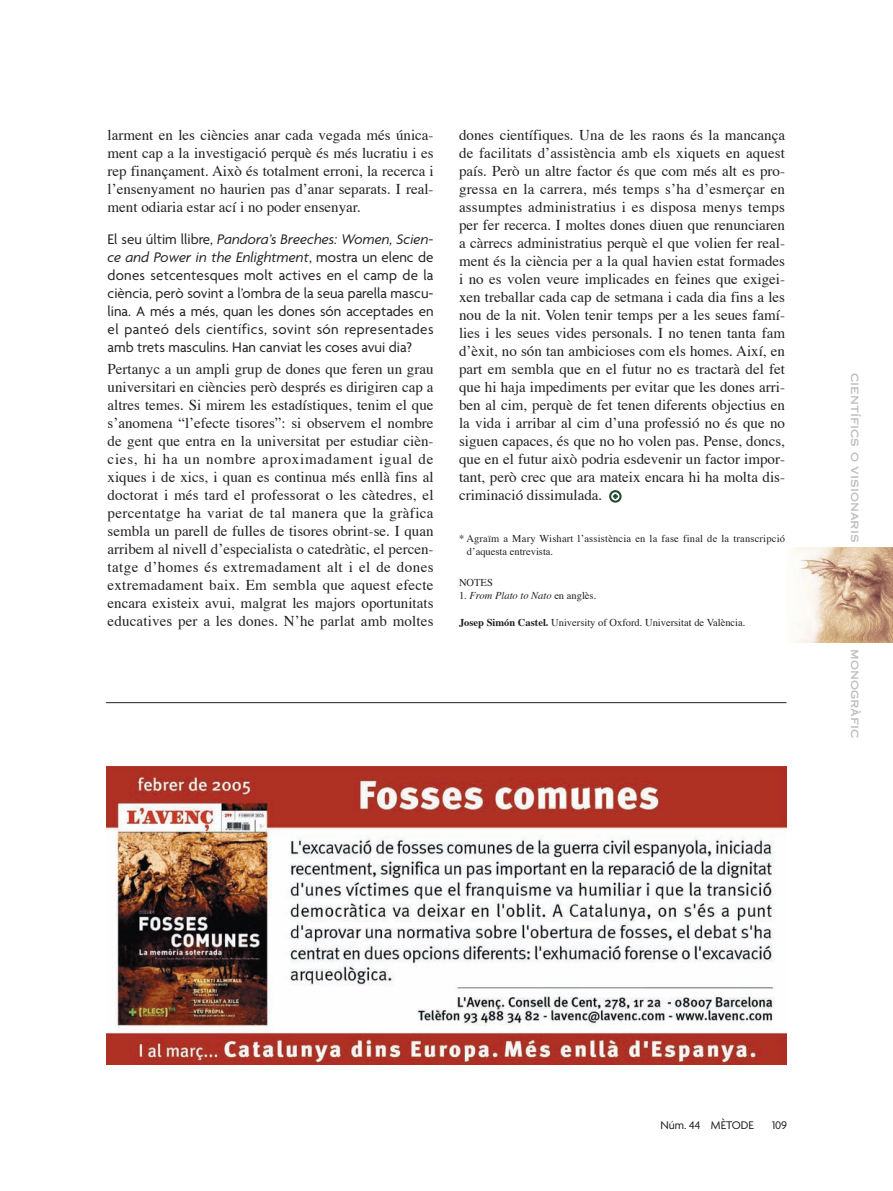
<style>
.page{position:relative;width:893px;height:1191px;background:#fff}
.page>*{position:absolute;margin:0;border:0;box-sizing:border-box;transform-origin:0 0}
.t1{font:15px/18px "Times";color:#231f20;text-align:justify}
.t2{font:15px/18px "Agenda";color:#231f20;text-align:justify}
.t3{font:12px "Copperplate Thirty One AB";color:#bcbdc0}
.t4{font:12px "Agenda";color:#231f20}
.t5{font:10.5px/12.6px "Times";letter-spacing:.02em;color:#231f20}
.t6{font:10.5px "Times";color:#231f20}
.t7{font:italic 10.5px "Times";color:#231f20}
.s1{font-style:italic}
.s2{font-style:normal}
.s3{font-weight:700}
</style>
<div class="page">
<img style="left:793px;top:548px;width:100px;height:94px">
<img style="left:107px;top:766px;width:680px;height:298px">
<hr style="left:106px;top:702px;width:680px;height:1px;background:#231f20">
<div style="left:609px;top:490px;width:13px;height:13px;border:2px solid #254c2e;border-radius:50%"></div>
<svg style="left:613px;top:494px;width:5px;height:5px"></svg>
<p class="t1" style="left:108px;top:127px;width:327px">larment en les ciències anar cada vegada més única&shy;ment cap a la investigació perquè és més lucratiu i es rep finançament. Això és totalment erroni, la recerca i l’ensenyament no haurien pas d’anar separats. I real&shy;ment odiaria estar ací i no poder ensenyar.</p>
<p class="t2" style="left:108px;top:231px;width:327px">El seu últim llibre, <span class="s1">Pandora’s Breeches: Women, Scien&shy;ce and Power in the Enlightment</span>, mostra un elenc de dones setcentesques molt actives en el camp de la ciència, però sovint a l’ombra de la seua parella mascu&shy;lina. A més a més, quan les dones són acceptades en el panteó dels científics, sovint són representades amb trets masculins. Han canviat les coses avui dia?</p>
<p class="t1" style="left:108px;top:361px;width:328px">Pertanyc a un ampli grup de dones que feren un grau universitari en ciències però després es dirigiren cap a altres temes. Si mirem les estadístiques, tenim el que s’anomena “l’efecte tisores”: si observem el nombre de gent que entra en la universitat per estudiar cièn&shy;cies, hi ha un nombre aproximadament igual de xiques i de xics, i quan es continua més enllà fins al doctorat i més tard el professorat o les càtedres, el percentatge ha variat de tal manera que la gràfica sembla un parell de fulles de tisores obrint-se. I quan arribem al nivell d’especialista o catedràtic, el percen&shy;tatge d’homes és extremadament alt i el de dones extremadament baix. Em sembla que aquest efecte encara existeix avui, malgrat les majors oportunitats educatives per a les dones. N’he parlat amb moltes</p>
<p class="t1" style="left:459px;top:127px;width:327px">dones científiques. Una de les raons és la mancança de facilitats d’assistència amb els xiquets en aquest país. Però un altre factor és que com més alt es pro&shy;gressa en la carrera, més temps s’ha d’esmerçar en assumptes administratius i es disposa menys temps per fer recerca. I moltes dones diuen que renunciaren a càrrecs administratius perquè el que volien fer real&shy;ment és la ciència per a la qual havien estat formades i no es volen veure implicades en feines que exigei&shy;xen treballar cada cap de setmana i cada dia fins a les nou de la nit. Volen tenir temps per a les seues famí&shy;lies i les seues vides personals. I no tenen tanta fam d’èxit, no són tan ambicioses com els homes. Així, en part em sembla que en el futur no es tractarà del fet que hi haja impediments per evitar que les dones arri&shy;ben al cim, perquè de fet tenen diferents objectius en la vida i arribar al cim d’una professió no és que no siguen capaces, és que no ho volen pas. Pense, doncs, que en el futur això podria esdevenir un factor impor&shy;tant, però crec que ara mateix encara hi ha molta dis&shy;criminació dissimulada.</p>
<p class="t5" style="left:467px;top:533px;width:320px;text-indent:-8px">* Agraïm a Mary Wishart l’assistència en la fase final de la transcripció d’aquesta entrevista.</p>
<p class="t6" style="left:459px;top:578px;width:35px">NOTES</p>
<p class="t7" style="left:459px;top:591px;width:139px"><span class="s2">1.</span> From Plato to Nato <span class="s2">en anglès.</span></p>
<p class="t6" style="left:459px;top:618px;width:288px"><span class="s3">Josep Simón Castel.</span> University of Oxford. Universitat de València.</p>
<p class="t3" style="left:862px;top:373px;width:171px;rotate:90deg">científics o visionaris</p>
<p class="t3" style="left:862px;top:649px;width:91px;rotate:90deg">monogràfic</p>
<p class="t4" style="left:660px;top:1120px;width:95px">Núm. 44 MÈTODE</p>
<p class="t4" style="left:772px;top:1120px;width:17px">109</p>
</div>
